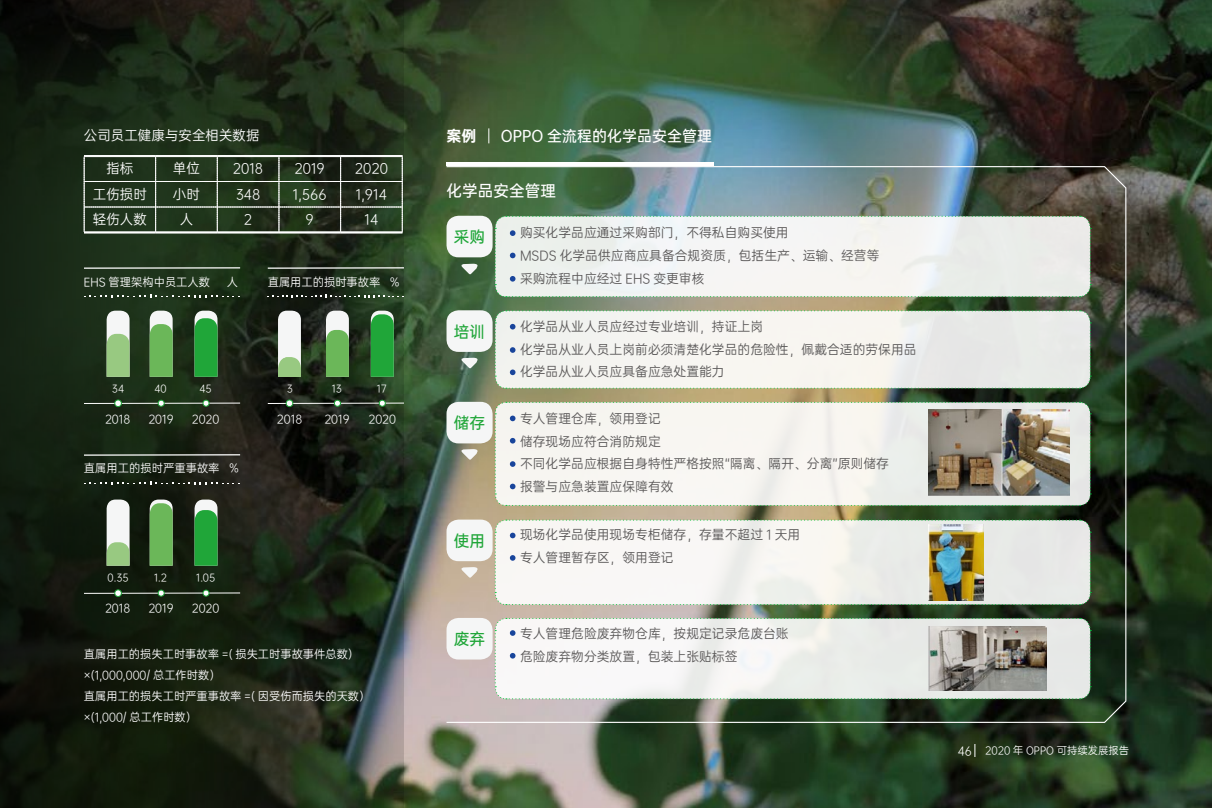
<style>
.page{position:relative;width:1212px;height:808px;background:#fff}
.page>*{position:absolute;margin:0;border:0;box-sizing:border-box;transform-origin:0 0}
.t1{font:15.6px "OPPO Sans S M";color:#20a639}
.t2{font:15.6px "OPPO Sans S M";color:#fff}
.t3{font:15px "OPPO Sans S M";color:#fff}
.t4{font:15px "OPPO Sans J H";color:#fff}
.t5{font:13.5px "OPPO Sans S R";color:#fff}
.t6{font:12.75px/22.8px "OPPO Sans S R";color:#595757}
.t7{font:11.25px/21px "OPPO Sans S R";color:#fff}
.t8{font:10.35px "OPPO Sans S R";color:#fff}
.t9{font:10.05px "OPPO Sans S R";color:#fff}
.s1{font-size:11.7px}
</style>
<div class="page">
<img style="left:404px;top:0;width:808px;height:808px">
<svg style="left:0;top:0;width:404px;height:808px;background:#1a2516"></svg>
<hr style="left:84px;top:403px;width:156px;height:1px;background:#fff">
<hr style="left:84px;top:267px;width:156px;height:2px;background:#fff">
<svg style="left:84px;top:295px;width:156px;height:3px"></svg>
<svg style="left:107px;top:311px;width:23px;height:66px"></svg>
<svg style="left:150px;top:311px;width:23px;height:66px"></svg>
<svg style="left:195px;top:311px;width:22px;height:66px"></svg>
<div style="left:115px;top:400px;width:6px;height:7px;background:#fff;border-radius:50%"></div>
<div style="left:114px;top:400px;width:8px;height:7px;border:1px solid #20a639;border-radius:50%"></div>
<div style="left:158px;top:400px;width:7px;height:7px;border:1px solid #20a639;border-radius:50%"></div>
<div style="left:203px;top:400px;width:6px;height:7px;border:1px solid #20a639;border-radius:50%"></div>
<hr style="left:268px;top:403px;width:136px;height:1px;background:#fff">
<hr style="left:268px;top:267px;width:136px;height:2px;background:#fff">
<svg style="left:268px;top:295px;width:136px;height:3px"></svg>
<svg style="left:371px;top:311px;width:23px;height:66px;background:#2ea945"></svg>
<svg style="left:326px;top:311px;width:23px;height:66px"></svg>
<div style="left:286px;top:400px;width:7px;height:7px;background:#fff;border-radius:50%"></div>
<div style="left:286px;top:400px;width:7px;height:7px;border:1px solid #20a639;border-radius:50%"></div>
<div style="left:334px;top:400px;width:7px;height:7px;border:1px solid #20a639;border-radius:50%"></div>
<div style="left:379px;top:400px;width:7px;height:7px;border:1px solid #20a639;border-radius:50%"></div>
<hr style="left:84px;top:593px;width:156px;height:1px;background:#fff">
<hr style="left:84px;top:454px;width:156px;height:2px;background:#fff">
<svg style="left:84px;top:482px;width:156px;height:3px"></svg>
<svg style="left:107px;top:499px;width:23px;height:67px"></svg>
<svg style="left:195px;top:499px;width:22px;height:67px"></svg>
<svg style="left:150px;top:499px;width:23px;height:67px;background:#71b561"></svg>
<svg style="left:116px;top:591px;width:4px;height:4px"></svg>
<div style="left:114px;top:589px;width:8px;height:8px;border:1px solid #20a639;border-radius:50%"></div>
<div style="left:158px;top:590px;width:7px;height:6px;border:1px solid #20a639;border-radius:50%"></div>
<svg style="left:203px;top:590px;width:6px;height:6px"></svg>
<hr style="left:84px;top:155px;width:72px;height:1px;background:#fff">
<hr style="left:84px;top:156px;width:72px;height:1px;background:#fff">
<hr style="left:156px;top:155px;width:61px;height:1px;background:#fff">
<hr style="left:156px;top:156px;width:61px;height:1px;background:#fff">
<hr style="left:217px;top:155px;width:62px;height:1px;background:#fff">
<hr style="left:217px;top:156px;width:62px;height:1px;background:#fff">
<hr style="left:279px;top:155px;width:62px;height:1px;background:#fff">
<hr style="left:279px;top:156px;width:62px;height:1px;background:#fff">
<hr style="left:341px;top:155px;width:61px;height:1px;background:#fff">
<hr style="left:341px;top:156px;width:61px;height:1px;background:#fff">
<svg style="left:84px;top:157px;width:319px;height:75px;background:#2d3d28"></svg>
<hr style="left:84px;top:232px;width:72px;height:1px;background:#fff">
<hr style="left:156px;top:232px;width:61px;height:1px;background:#fff">
<hr style="left:217px;top:232px;width:62px;height:1px;background:#fff">
<hr style="left:279px;top:232px;width:62px;height:1px;background:#fff">
<hr style="left:341px;top:232px;width:61px;height:1px;background:#fff">
<svg style="left:488px;top:128px;width:1px;height:15px"></svg>
<img style="left:445px;top:166px;width:682px;height:557px">
<hr style="left:446px;top:162px;width:268px;height:4px;background:#fff">
<svg style="left:974px;top:744px;width:1px;height:13px"></svg>
<svg style="left:278px;top:311px;width:23px;height:66px"></svg>
<p class="t5" style="left:84px;top:125px;width:177px">公司员工健康与安全相关数据</p>
<p class="t4" style="left:446px;top:123px;width:31px">案例</p>
<p class="t3" style="left:501px;top:124px;width:213px">OPPO 全流程的化学品安全管理</p>
<p class="t5" style="left:106px;top:158px;width:28px">指标</p>
<p class="t5" style="left:173px;top:158px;width:28px">单位</p>
<p class="t5" style="left:233px;top:158px;width:32px">2018</p>
<p class="t5" style="left:295px;top:158px;width:32px">2019</p>
<p class="t5" style="left:355px;top:158px;width:34px">2020</p>
<p class="t5" style="left:93px;top:184px;width:55px">工伤损时</p>
<p class="t5" style="left:173px;top:184px;width:28px">小时</p>
<p class="t5" style="left:236px;top:184px;width:26px">348</p>
<p class="t5" style="left:293px;top:184px;width:35px">1,566</p>
<p class="t5" style="left:356px;top:184px;width:33px">1,914</p>
<p class="t5" style="left:93px;top:209px;width:55px">轻伤人数</p>
<p class="t5" style="left:180px;top:209px;width:15px">人</p>
<p class="t5" style="left:244px;top:209px;width:10px">2</p>
<p class="t5" style="left:306px;top:209px;width:10px">9</p>
<p class="t5" style="left:364px;top:209px;width:15px">14</p>
<p class="t7" style="left:84px;top:270px;width:128px">EHS 管理架构中员工人数</p>
<p class="t7" style="left:227px;top:270px;width:13px">人</p>
<p class="t7" style="left:268px;top:270px;width:133px">直属用工的损时事故率 %</p>
<p class="t9" style="left:112px;top:381px;width:14px">34</p>
<p class="t9" style="left:154px;top:381px;width:14px">40</p>
<p class="t9" style="left:199px;top:381px;width:14px">45</p>
<p class="t7" style="left:105px;top:407px;width:27px">2018</p>
<p class="t7" style="left:148px;top:407px;width:27px">2019</p>
<p class="t7" style="left:192px;top:407px;width:29px">2020</p>
<p class="t7" style="left:84px;top:457px;width:156px">直属用工的损时严重事故率 %</p>
<p class="t9" style="left:287px;top:381px;width:8px">3</p>
<p class="t9" style="left:332px;top:381px;width:12px">13</p>
<p class="t9" style="left:377px;top:381px;width:12px">17</p>
<p class="t7" style="left:277px;top:407px;width:27px">2018</p>
<p class="t7" style="left:324px;top:407px;width:27px">2019</p>
<p class="t7" style="left:368px;top:407px;width:29px">2020</p>
<p class="t9" style="left:108px;top:570px;width:23px">0.35</p>
<p class="t9" style="left:154px;top:570px;width:14px">1.2</p>
<p class="t9" style="left:196px;top:570px;width:20px">1.05</p>
<p class="t7" style="left:105px;top:597px;width:27px">2018</p>
<p class="t7" style="left:148px;top:597px;width:27px">2019</p>
<p class="t7" style="left:192px;top:597px;width:29px">2020</p>
<p class="t7" style="left:84px;top:643px;width:288px">直属用工的损失工时事故率 =( 损失工时事故事件总数）×(1,000,000/ 总工作时数）<br>直属用工的损失工时严重事故率 =( 因受伤而损失的天数）×(1,000/ 总工作时数）</p>
<p class="t2" style="left:446px;top:178px;width:111px">化学品安全管理</p>
<p class="t6" style="left:520px;top:221px;width:361px">购买化学品应通过采购部门，不得私自购买使用<br>MSDS 化学品供应商应具备合规资质，包括生产、运输、经营等采购流程中应经过 EHS 变更审核</p>
<p class="t1" style="left:454px;top:224px;width:33px">采购</p>
<p class="t1" style="left:454px;top:318px;width:33px">培训</p>
<p class="t6" style="left:520px;top:314px;width:398px">化学品从业人员应经过专业培训，持证上岗<br>化学品从业人员上岗前必须清楚化学品的危险性，佩戴合适的劳保用品化学品从业人员应具备应急处置能力</p>
<p class="t1" style="left:454px;top:410px;width:33px">储存</p>
<p class="t6" style="left:520px;top:406px;width:370px">专人管理仓库，领用登记<br>储存现场应符合消防规定<br>不同化学品应根据自身特性严格按照“隔离、隔开、分离”原则储存报警与应急装置应保障有效</p>
<p class="t1" style="left:454px;top:528px;width:33px">使用</p>
<p class="t6" style="left:520px;top:523px;width:282px">现场化学品使用现场专柜储存，存量不超过 1 天用专人管理暂存区，领用登记</p>
<p class="t1" style="left:454px;top:626px;width:33px">废弃</p>
<p class="t6" style="left:520px;top:621px;width:270px">专人管理危险废弃物仓库，按规定记录危废台账危险废弃物分类放置，包装上张贴标签</p>
<p class="t8" style="left:958px;top:742px;width:173px"><span class="s1">46</span> 2020 年 OPPO 可持续发展报告</p>
</div>
